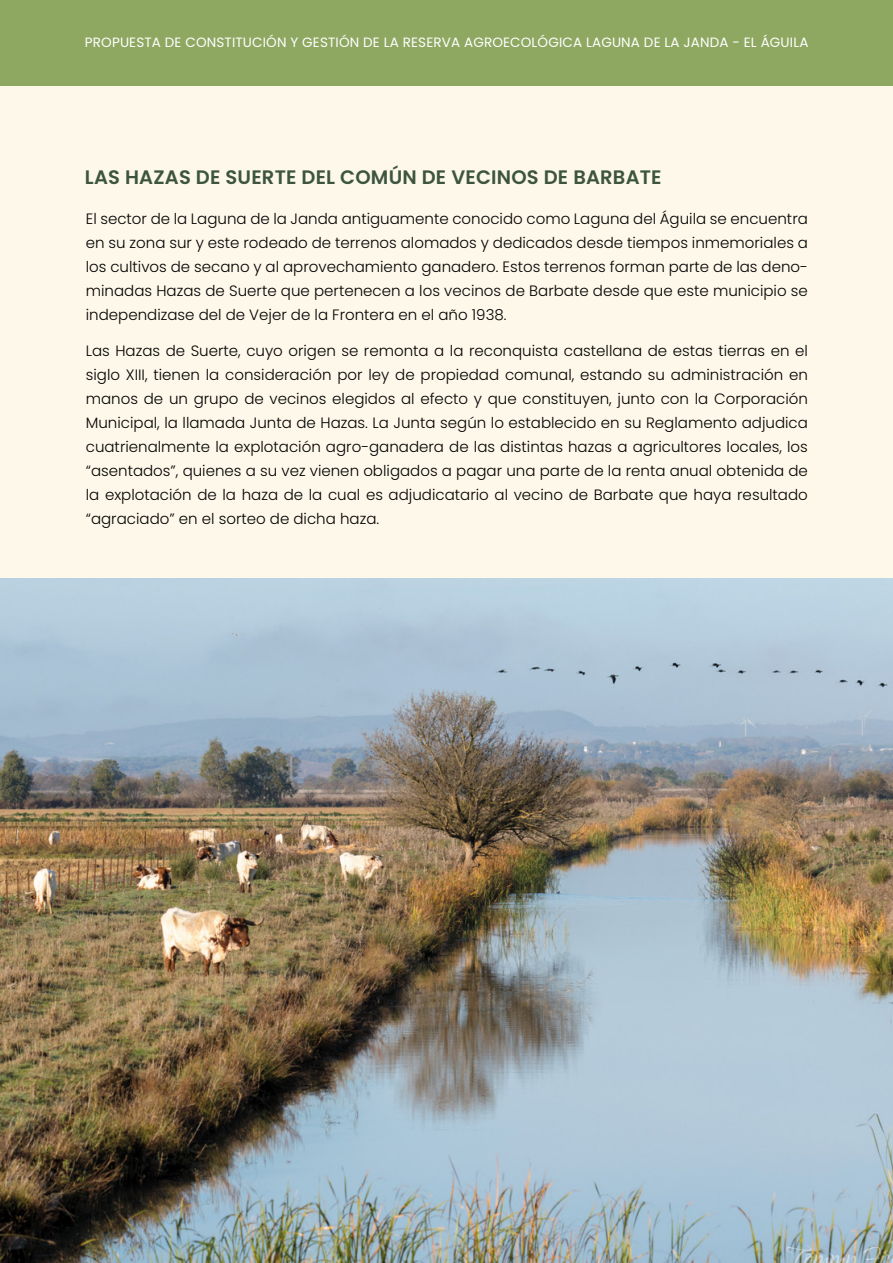
<style>
.page{position:relative;width:893px;height:1263px;background:#fdf8e9}
.page>*{position:absolute;margin:0;border:0;box-sizing:border-box;transform-origin:0 0}
.t1{font:600 19.5px "Poppins";letter-spacing:.01em;color:#3d553f}
.t2{font:300 15px/24px "Poppins";color:#010101;text-align:justify}
.t3{font:13.5px "Poppins";letter-spacing:.01em;color:#fff}
</style>
<div class="page">
<div style="left:0;top:0;width:893px;height:85px;background:#8ea861"></div>
<img style="left:0;top:578px;width:893px;height:685px">
<p class="t3" style="left:85px;top:35px;width:725px">PROPUESTA DE CONSTITUCIÓN Y GESTIÓN DE LA RESERVA AGROECOLÓGICA LAGUNA DE LA JANDA - EL ÁGUILA</p>
<h1 class="t1" style="left:85px;top:166px;width:578px">LAS HAZAS DE SUERTE DEL COMÚN DE VECINOS DE BARBATE</h1>
<p class="t2" style="left:86px;top:207px;width:724px">El sector de la Laguna de la Janda antiguamente conocido como Laguna del Águila se encuentra en su zona sur y este rodeado de terrenos alomados y dedicados desde tiempos inmemoriales a los cultivos de secano y al aprovechamiento ganadero. Estos terrenos forman parte de las deno&shy;minadas Hazas de Suerte que pertenecen a los vecinos de Barbate desde que este municipio se independizase del de Vejer de la Frontera en el año 1938.</p>
<p class="t2" style="left:86px;top:339px;width:724px">Las Hazas de Suerte, cuyo origen se remonta a la reconquista castellana de estas tierras en el siglo XIII, tienen la consideración por ley de propiedad comunal, estando su administración en manos de un grupo de vecinos elegidos al efecto y que constituyen, junto con la Corporación Municipal, la llamada Junta de Hazas. La Junta según lo establecido en su Reglamento adjudica cuatrienalmente la explotación agro-ganadera de las distintas hazas a agricultores locales, los “asentados”, quienes a su vez vienen obligados a pagar una parte de la renta anual obtenida de la explotación de la haza de la cual es adjudicatario al vecino de Barbate que haya resultado “agraciado” en el sorteo de dicha haza.</p>
</div>
